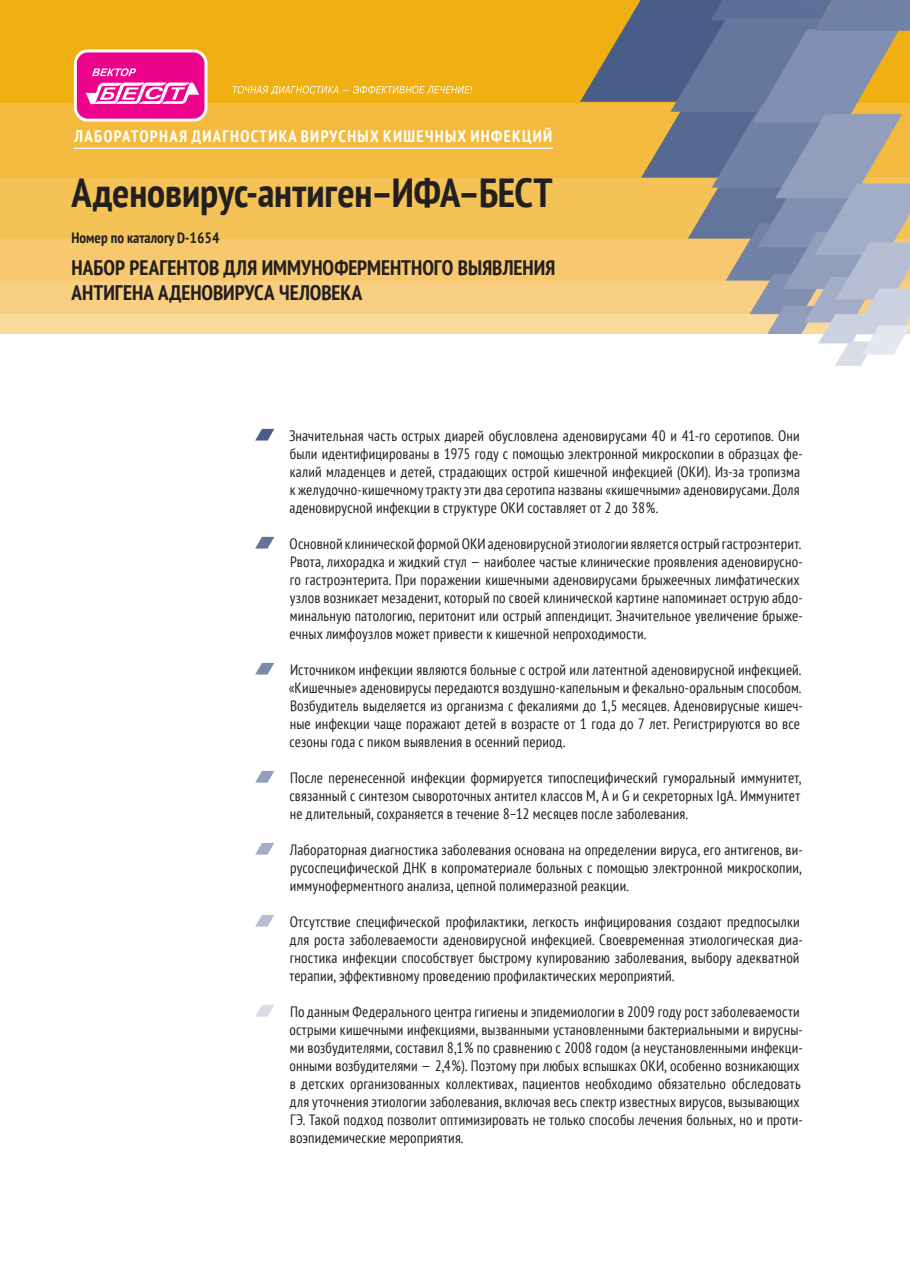
<style>
.page{position:relative;width:910px;height:1280px;background:#fff}
.page>*{position:absolute;margin:0;border:0;box-sizing:border-box;transform-origin:0 0}
.t1{font:700 condensed 40.5px "PT Sans";letter-spacing:-.005em;color:#231f20}
.t2{font:700 condensed 21px/25.2px "PT Sans";color:#231f20}
.t3{font:700 condensed 16.65px "PT Sans";letter-spacing:.08em;color:#fff}
.t4{font:condensed 15px/18px "PT Sans";letter-spacing:.01em;color:#231f20}
.t5{font:700 condensed 15px "PT Sans";color:#231f20}
</style>
<div class="page">
<div style="left:0;top:291px;width:910px;height:43px;background:#fad99d"></div>
<div style="left:0;top:271px;width:910px;height:43px;background:#f8cf82"></div>
<div style="left:0;top:234px;width:910px;height:46px;background:#f7c86e"></div>
<div style="left:0;top:175px;width:910px;height:64px;background:#f4c257"></div>
<div style="left:0;top:101px;width:910px;height:77px;background:#f4ba3e"></div>
<div style="left:0;top:0;width:910px;height:102px;background:#f0af13"></div>
<svg style="left:255px;top:429px;width:19px;height:12px"></svg>
<svg style="left:255px;top:537px;width:19px;height:12px"></svg>
<svg style="left:255px;top:663px;width:19px;height:12px"></svg>
<svg style="left:255px;top:771px;width:19px;height:12px"></svg>
<svg style="left:255px;top:843px;width:19px;height:12px"></svg>
<svg style="left:255px;top:915px;width:19px;height:12px"></svg>
<svg style="left:255px;top:1005px;width:19px;height:12px"></svg>
<svg style="left:580px;top:0;width:330px;height:366px"></svg>
<svg style="left:233px;top:86px;width:239px;height:9px"></svg>
<div style="left:75px;top:51px;width:131px;height:69px;background:#ed028c;border-radius:13px"></div>
<div style="left:74px;top:49px;width:133px;height:73px;border:3px solid #fff;border-radius:13px"></div>
<svg style="left:86px;top:82px;width:113px;height:23px"></svg>
<svg style="left:92px;top:68px;width:44px;height:8px"></svg>
<hr style="left:74px;top:148px;width:479px;height:1px;background:#fff">
<p class="t3" style="left:75px;top:125px;width:479px">Лабораторная диагностика вирусных кишечных инфекций</p>
<h1 class="t1" style="left:72px;top:165px;width:427px">Аденовирус-антиген–ИФА–БЕСТ</h1>
<p class="t5" style="left:72px;top:227px;width:150px">Номер по каталогу D-1654</p>
<h2 class="t2" style="left:72px;top:255px;width:485px">Набор реагентов для иммуноферментного выявления антигена аденовируса человека</h2>
<p class="t4" style="left:289px;top:426px;width:515px">Значительная часть острых диарей обусловлена аденовирусами 40 и 41-го серотипов. Они были идентифицированы в 1975 году с помощью электронной микроскопии в образцах фе&shy;калий младенцев и детей, страдающих острой кишечной инфекцией (ОКИ). Из-за тропизма к желудочно-кишечному тракту эти два серотипа названы «кишечными» аденовирусами. Доля аденовирусной инфекции в структуре ОКИ составляет от 2 до 38%.</p>
<p class="t4" style="left:289px;top:534px;width:515px">Основной клинической формой ОКИ аденовирусной этиологии является острый гастроэнтерит.<br>Рвота, лихорадка и жидкий стул — наиболее частые клинические проявления аденовирусно&shy;го гастроэнтерита. При поражении кишечными аденовирусами брыжеечных лимфатических узлов возникает мезаденит, который по своей клинической картине напоминает острую абдо&shy;минальную патологию, перитонит или острый аппендицит. Значительное увеличение брыже&shy;ечных лимфоузлов может привести к кишечной непроходимости.</p>
<p class="t4" style="left:289px;top:660px;width:516px">Источником инфекции являются больные с острой или латентной аденовирусной инфекцией. «Кишечные» аденовирусы передаются воздушно-капельным и фекально-оральным способом.<br>Возбудитель выделяется из организма с фекалиями до 1,5 месяцев. Аденовирусные кишеч&shy;ные инфекции чаще поражают детей в возрасте от 1 года до 7 лет. Регистрируются во все сезоны года с пиком выявления в осенний период.</p>
<p class="t4" style="left:289px;top:768px;width:513px;text-align:justify">После перенесенной инфекции формируется типоспецифический гуморальный иммунитет, связанный с синтезом сывороточных антител классов M, А и G и секреторных IgA. Иммунитет не длительный, сохраняется в течение 8–12 месяцев после заболевания.</p>
<p class="t4" style="left:290px;top:840px;width:515px;text-align:justify">Лабораторная диагностика заболевания основана на определении вируса, его антигенов, ви&shy;русоспецифической ДНК в копроматериале больных с помощью электронной микроскопии, иммуноферментного анализа, цепной полимеразной реакции.</p>
<p class="t4" style="left:289px;top:912px;width:515px">Отсутствие специфической профилактики, легкость инфицирования создают предпосылки для роста заболеваемости аденовирусной инфекцией. Своевременная этиологическая диа&shy;гностика инфекции способствует быстрому купированию заболевания, выбору адекватной терапии, эффективному проведению профилактических мероприятий.</p>
<p class="t4" style="left:289px;top:1002px;width:515px">По данным Федерального центра гигиены и эпидемиологии в 2009 году рост заболеваемости острыми кишечными инфекциями, вызванными установленными бактериальными и вирусны&shy;ми возбудителями, составил 8,1% по сравнению с 2008 годом (а неустановленными инфекци&shy;онными возбудителями — 2,4%). Поэтому при любых вспышках ОКИ, особенно возникающих в детских организованных коллективах, пациентов необходимо обязательно обследовать для уточнения этиологии заболевания, включая весь спектр известных вирусов, вызывающих ГЭ. Такой подход позволит оптимизировать не только способы лечения больных, но и проти&shy;воэпидемические мероприятия.</p>
</div>
